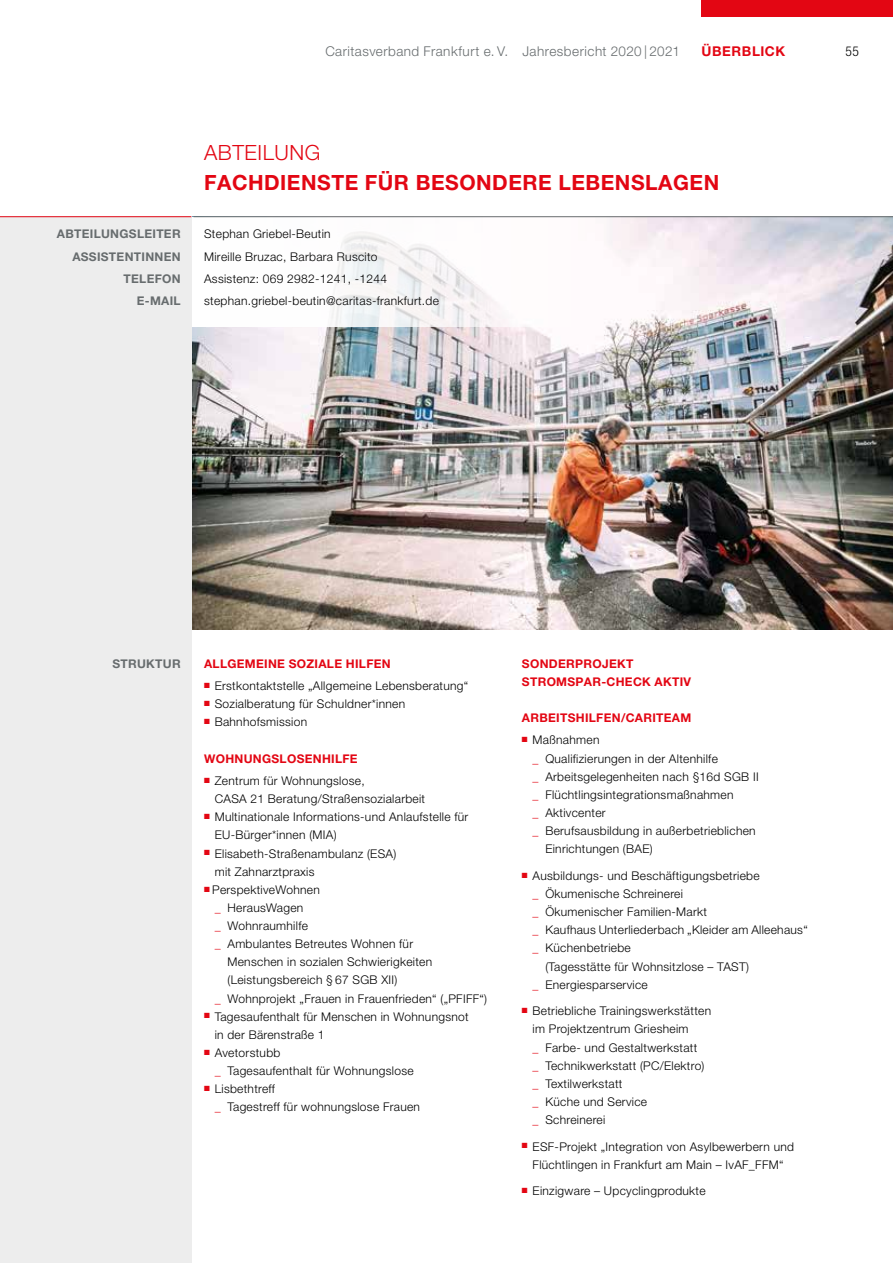
<style>
.page{position:relative;width:893px;height:1263px;background:#fff}
.page>*{position:absolute;margin:0;border:0;box-sizing:border-box;transform-origin:0 0}
.t1{font:700 21px "Helvetica Neue LT Pro";letter-spacing:.025em;color:#e30613}
.t2{font:300 21px "Helvetica Neue LT Pro";letter-spacing:.025em;color:#e30613}
.t3{font:300 13.5px "Helvetica Neue LT Pro";letter-spacing:.035em;color:#676c6e}
.t4{font:700 13.5px "Helvetica Neue LT Pro";letter-spacing:.04em;color:#e30613}
.t5{font:300 condensed 13.5px "Helvetica Neue LT Pro";color:#000}
.t6{font:300 12px/18.1px "Helvetica Neue LT Pro";letter-spacing:.025em;color:#000}
.t7{font:700 12px/18.1px "Helvetica Neue LT Pro";letter-spacing:.025em;color:#e30613}
.t8{font:700 12px/22.4px "Helvetica Neue LT Pro";letter-spacing:.025em;color:#676c6e;text-align:right}
.s1{color:#e30613}
</style>
<div class="page">
<div style="left:702px;top:0;width:191px;height:17px;background:#e30613"></div>
<img style="left:191px;top:217px;width:702px;height:412px">
<svg style="left:191px;top:217px;width:572px;height:109px"></svg>
<div style="left:0;top:217px;width:191px;height:1046px;background:#ededed"></div>
<hr style="left:0;top:216px;width:191px;height:1px;background:#e30613">
<hr style="left:193px;top:216px;width:700px;height:1px;background:#676c6e">
<p class="t3" style="left:325px;top:43px;width:356px">Caritasverband Frankfurt e. V. Jahresbericht 2020 | 2021</p>
<p class="t4" style="left:702px;top:43px;width:85px">ÜBERBLICK</p>
<p class="t5" style="left:845px;top:44px;width:15px">55</p>
<h1 class="t2" style="left:204px;top:139px;width:118px">ABTEILUNG</h1>
<h1 class="t1" style="left:204px;top:169px;width:517px">FACHDIENSTE FÜR BESONDERE LEBENSLAGEN</h1>
<p class="t8" style="left:57px;top:222px;width:125px">ABTEILUNGSLEITER<br>ASSISTENTINNEN<br>TELEFON<br>E-MAIL</p>
<p class="t6" style="left:204px;top:222px;width:236px;line-height:22.4px">Stephan Griebel-Beutin<br>Mireille Bruzac, Barbara Ruscito<br>Assistenz: 069 2982-1241, -1244 stephan.griebel-beutin@caritas-frankfurt.de</p>
<p class="t8" style="left:112px;top:652px;width:70px">STRUKTUR</p>
<p class="t7" style="left:204px;top:654px;width:188px">ALLGEMEINE SOZIALE HILFEN</p>
<p class="t6" style="left:204px;top:676px;width:266px"><sup>■</sup> Erstkontaktstelle „Allgemeine Lebensberatung“</p>
<p class="t6" style="left:204px;top:695px;width:203px"><sup>■</sup> Sozialberatung für Schuldner*innen</p>
<p class="t6" style="left:204px;top:713px;width:105px"><sup>■</sup> Bahnhofsmission</p>
<p class="t7" style="left:204px;top:749px;width:155px">WOHNUNGSLOSENHILFE</p>
<p class="t6" style="left:215px;top:771px;width:212px;text-indent:-11px"><sup>■</sup> Zentrum für Wohnungslose,<br>CASA 21 Beratung/Straßensozialarbeit</p>
<p class="t6" style="left:215px;top:808px;width:255px;text-indent:-11px"><sup>■</sup> Multinationale Informations-und Anlaufstelle für<br>EU-Bürger*innen (MIA)</p>
<p class="t6" style="left:215px;top:844px;width:183px;text-indent:-11px"><sup>■</sup> Elisabeth-Straßenambulanz (ESA) mit Zahnarztpraxis</p>
<p class="t6" style="left:204px;top:880px;width:117px"><sup>■</sup> PerspektiveWohnen</p>
<p class="t6" style="left:215px;top:898px;width:90px"><span class="s1">_</span> HerausWagen</p>
<p class="t6" style="left:215px;top:916px;width:95px"><span class="s1">_</span> Wohnraumhilfe</p>
<p class="t6" style="left:215px;top:934px;width:200px"><span class="s1">_</span> Ambulantes Betreutes Wohnen für</p>
<p class="t6" style="left:227px;top:953px;width:206px">Menschen in sozialen Schwierigkeiten</p>
<p class="t6" style="left:227px;top:971px;width:171px">(Leistungsbereich § 67 SGB XII)</p>
<p class="t6" style="left:215px;top:989px;width:274px"><span class="s1">_</span> Wohnprojekt „Frauen in Frauenfrieden“ („PFIFF“)</p>
<p class="t6" style="left:215px;top:1007px;width:255px;text-indent:-11px"><sup>■</sup> Tagesaufenthalt für Menschen in Wohnungsnot in der Bärenstraße 1</p>
<p class="t6" style="left:215px;top:1043px;width:200px;text-indent:-11px"><sup>■</sup> Avetorstubb<br><span class="s1">_</span> Tagesaufenthalt für Wohnungslose</p>
<p class="t6" style="left:215px;top:1079px;width:207px;text-indent:-11px"><sup>■</sup> Lisbethtreff<br><span class="s1">_</span> Tagestreff für wohnungslose Frauen</p>
<p class="t7" style="left:522px;top:654px;width:171px">SONDERPROJEKT<br>STROMSPAR-CHECK AKTIV</p>
<p class="t7" style="left:522px;top:708px;width:171px">ARBEITSHILFEN/CARITEAM</p>
<p class="t6" style="left:522px;top:731px;width:79px"><sup>■</sup> Maßnahmen</p>
<p class="t6" style="left:533px;top:749px;width:187px"><span class="s1">_</span> Qualifizierungen in der Altenhilfe</p>
<p class="t6" style="left:533px;top:767px;width:228px"><span class="s1">_</span> Arbeitsgelegenheiten nach §16d SGB II</p>
<p class="t6" style="left:533px;top:785px;width:202px"><span class="s1">_</span> Flüchtlingsintegrationsmaßnahmen</p>
<p class="t6" style="left:533px;top:803px;width:75px"><span class="s1">_</span> Aktivcenter</p>
<p class="t6" style="left:533px;top:821px;width:225px"><span class="s1">_</span> Berufsausbildung in außerbetrieblichen</p>
<p class="t6" style="left:545px;top:840px;width:109px">Einrichtungen (BAE)</p>
<p class="t6" style="left:522px;top:866px;width:239px"><sup>■</sup> Ausbildungs- und Beschäftigungsbetriebe</p>
<p class="t6" style="left:533px;top:884px;width:152px"><span class="s1">_</span> Ökumenische Schreinerei</p>
<p class="t6" style="left:533px;top:902px;width:176px"><span class="s1">_</span> Ökumenischer Familien-Markt</p>
<p class="t6" style="left:533px;top:921px;width:277px"><span class="s1">_</span> Kaufhaus Unterliederbach „Kleider am Alleehaus“</p>
<p class="t6" style="left:533px;top:939px;width:100px"><span class="s1">_</span> Küchenbetriebe</p>
<p class="t6" style="left:545px;top:957px;width:205px">(Tagesstätte für Wohnsitzlose – TAST)</p>
<p class="t6" style="left:533px;top:975px;width:117px"><span class="s1">_</span> Energiesparservice</p>
<p class="t6" style="left:533px;top:1002px;width:180px;text-indent:-11px"><sup>■</sup> Betriebliche Trainingswerkstätten im Projektzentrum Griesheim<br><span class="s1">_</span> Farbe- und Gestaltwerkstatt<br><span class="s1">_</span> Technikwerkstatt (PC/Elektro) <span class="s1">_</span> Textilwerkstatt<br><span class="s1">_</span> Küche und Service<br><span class="s1">_</span> Schreinerei</p>
<p class="t6" style="left:522px;top:1137px;width:274px;text-align:center"><sup>■</sup> ESF-Projekt „Integration von Asylbewerbern und<br>Flüchtlingen in Frankfurt am Main – IvAF_FFM“</p>
<p class="t6" style="left:522px;top:1182px;width:185px"><sup>■</sup> Einzigware – Upcyclingprodukte</p>
</div>
